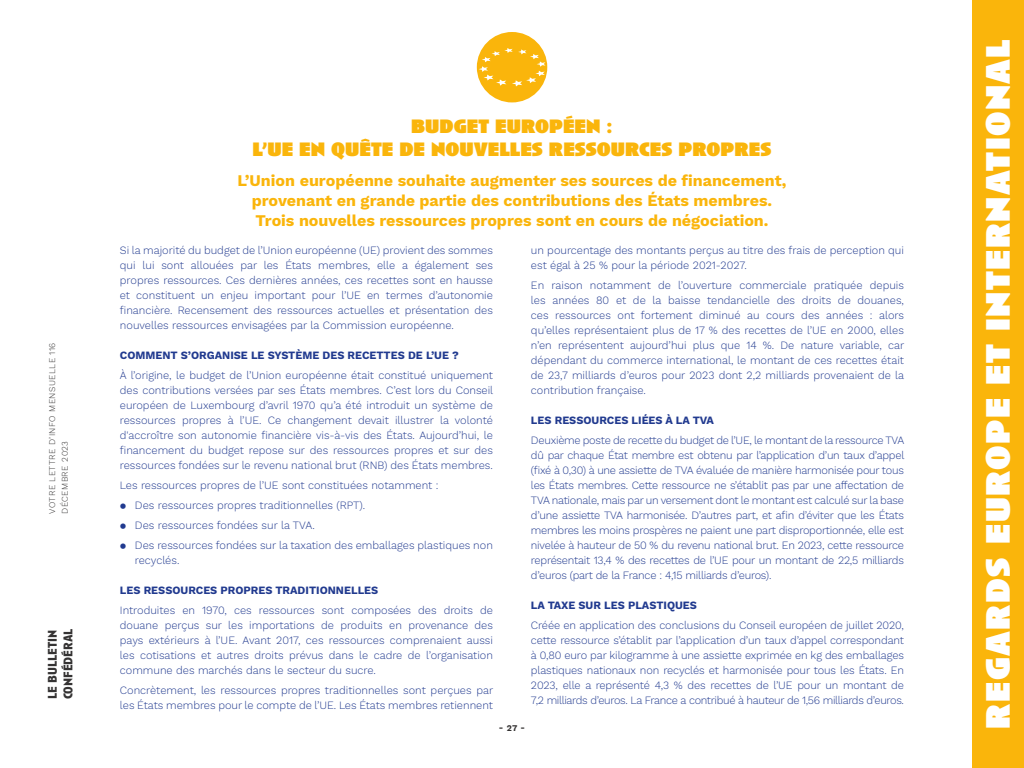
<style>
.page{position:relative;width:1024px;height:768px;background:#fff}
.page>*{position:absolute;margin:0;border:0;box-sizing:border-box;transform-origin:0 0}
.t1{font:900 35px "Anisette";letter-spacing:.04em;color:#fff}
.t2{font:900 20px/23px "Anisette";color:#fab50b;text-align:center}
.t3{font:700 16px/20px "Work Sans";color:#fab50b;text-align:center}
.t4{font:700 13px/15.6px "Anisette Pro";color:#353333}
.t5{font:300 11px/15px "Work Sans";color:#213a8f;text-align:justify}
.t6{font:700 11px "Work Sans";color:#213a8f}
.t7{font:300 8.6px/12.7px "Work Sans";letter-spacing:.05em;color:#353333}
.t8{font:700 8.6px "Work Sans";color:#353333}
</style>
<div class="page">
<div style="left:477px;top:32px;width:70px;height:70px;background:#fab50b;border-radius:50%"></div>
<svg style="left:479px;top:48px;width:67px;height:38px"></svg>
<div style="left:972px;top:0;width:52px;height:768px;background:#fab50b"></div>
<p class="t7" style="left:46px;top:514px;width:173px;rotate:-90deg">VOTRE LETTRE D’INFO MENSUELLE 116<br>DÉCEMBRE 2023</p>
<p class="t4" style="left:44px;top:699px;width:72px;rotate:-90deg">le bulletin confédéral</p>
<h2 class="t2" style="left:253px;top:114px;width:520px">BUDGET EUROPÉEN :<br>L’UE EN QUÊTE DE NOUVELLES RESSOURCES PROPRES</h2>
<h3 class="t3" style="left:238px;top:171px;width:550px">L’Union européenne souhaite augmenter ses sources de financement, provenant en grande partie des contributions des États membres.<br>Trois nouvelles ressources propres sont en cours de négociation.</h3>
<p class="t5" style="left:120px;top:244px;width:375px">Si la majorité du budget de l’Union européenne (UE) provient des sommes qui lui sont allouées par les États membres, elle a également ses propres ressources. Ces dernières années, ces recettes sont en hausse et constituent un enjeu important pour l’UE en termes d’autonomie financière. Recensement des ressources actuelles et présentation des nouvelles ressources envisagées par la Commission européenne.</p>
<p class="t6" style="left:120px;top:349px;width:340px">COMMENT S’ORGANISE LE SYSTÈME DES RECETTES DE L’UE ?</p>
<p class="t5" style="left:120px;top:369px;width:375px">À l’origine, le budget de l’Union européenne était constitué uniquement des contributions versées par ses États membres. C’est lors du Conseil européen de Luxembourg d’avril 1970 qu’a été introduit un système de ressources propres à l’UE. Ce changement devait illustrer la volonté d'accroître son autonomie financière vis-à-vis des États. Aujourd’hui, le financement du budget repose sur des ressources propres et sur des ressources fondées sur le revenu national brut (RNB) des États membres.</p>
<p class="t5" style="left:120px;top:479px;width:320px">Les ressources propres de l’UE sont constituées notamment :</p>
<p class="t5" style="left:120px;top:499px;width:247px">● Des ressources propres traditionnelles (RPT).</p>
<p class="t5" style="left:120px;top:519px;width:196px">● Des ressources fondées sur la TVA.</p>
<p class="t5" style="left:135px;top:539px;width:360px;text-indent:-15px">● Des ressources fondées sur la taxation des emballages plastiques non recyclés.</p>
<p class="t6" style="left:120px;top:584px;width:260px">LES RESSOURCES PROPRES TRADITIONNELLES</p>
<p class="t5" style="left:120px;top:604px;width:375px">Introduites en 1970, ces ressources sont composées des droits de douane perçus sur les importations de produits en provenance des pays extérieurs à l’UE. Avant 2017, ces ressources comprenaient aussi les cotisations et autres droits prévus dans le cadre de l’organisation commune des marchés dans le secteur du sucre.</p>
<p class="t5" style="left:120px;top:684px;width:375px">Concrètement, les ressources propres traditionnelles sont perçues par les États membres pour le compte de l’UE. Les États membres retiennent</p>
<p class="t5" style="left:531px;top:244px;width:375px">un pourcentage des montants perçus au titre des frais de perception qui est égal à 25 % pour la période 2021-2027.</p>
<p class="t5" style="left:531px;top:279px;width:375px">En raison notamment de l’ouverture commerciale pratiquée depuis les années 80 et de la baisse tendancielle des droits de douanes, ces ressources ont fortement diminué au cours des années : alors qu’elles représentaient plus de 17 % des recettes de l’UE en 2000, elles n’en représentent aujourd’hui plus que 14 %. De nature variable, car dépendant du commerce international, le montant de ces recettes était de 23,7 milliards d’euros pour 2023 dont 2,2 milliards provenaient de la contribution française.</p>
<p class="t6" style="left:531px;top:414px;width:185px">LES RESSOURCES LIÉES À LA TVA</p>
<p class="t5" style="left:531px;top:434px;width:375px">Deuxième poste de recette du budget de l’UE, le montant de la ressource TVA dû par chaque État membre est obtenu par l’application d’un taux d’appel (fixé à 0,30) à une assiette de TVA évaluée de manière harmonisée pour tous les États membres. Cette ressource ne s’établit pas par une affectation de TVA nationale, mais par un versement dont le montant est calculé sur la base d’une assiette TVA harmonisée. D’autres part, et afin d’éviter que les États membres les moins prospères ne paient une part disproportionnée, elle est nivelée à hauteur de 50 % du revenu national brut. En 2023, cette ressource représentait 13,4 % des recettes de l’UE pour un montant de 22,5 milliards d’euros (part de la France : 4,15 milliards d’euros).</p>
<p class="t6" style="left:531px;top:599px;width:168px">LA TAXE SUR LES PLASTIQUES</p>
<p class="t5" style="left:531px;top:619px;width:375px">Créée en application des conclusions du Conseil européen de juillet 2020, cette ressource s’établit par l’application d’un taux d’appel correspondant à 0,80 euro par kilogramme à une assiette exprimée en kg des emballages plastiques nationaux non recyclés et harmonisée pour tous les États. En 2023, elle a représenté 4,3 % des recettes de l’UE pour un montant de 7,2 milliards d’euros. La France a contribué à hauteur de 1,56 milliards d’euros.</p>
<p class="t8" style="left:499px;top:723px;width:28px">- 27 -</p>
<h1 class="t1" style="left:978px;top:729px;width:691px;rotate:-90deg">REGARDS EUROPE ET INTERNATIONAL</h1>
</div>
